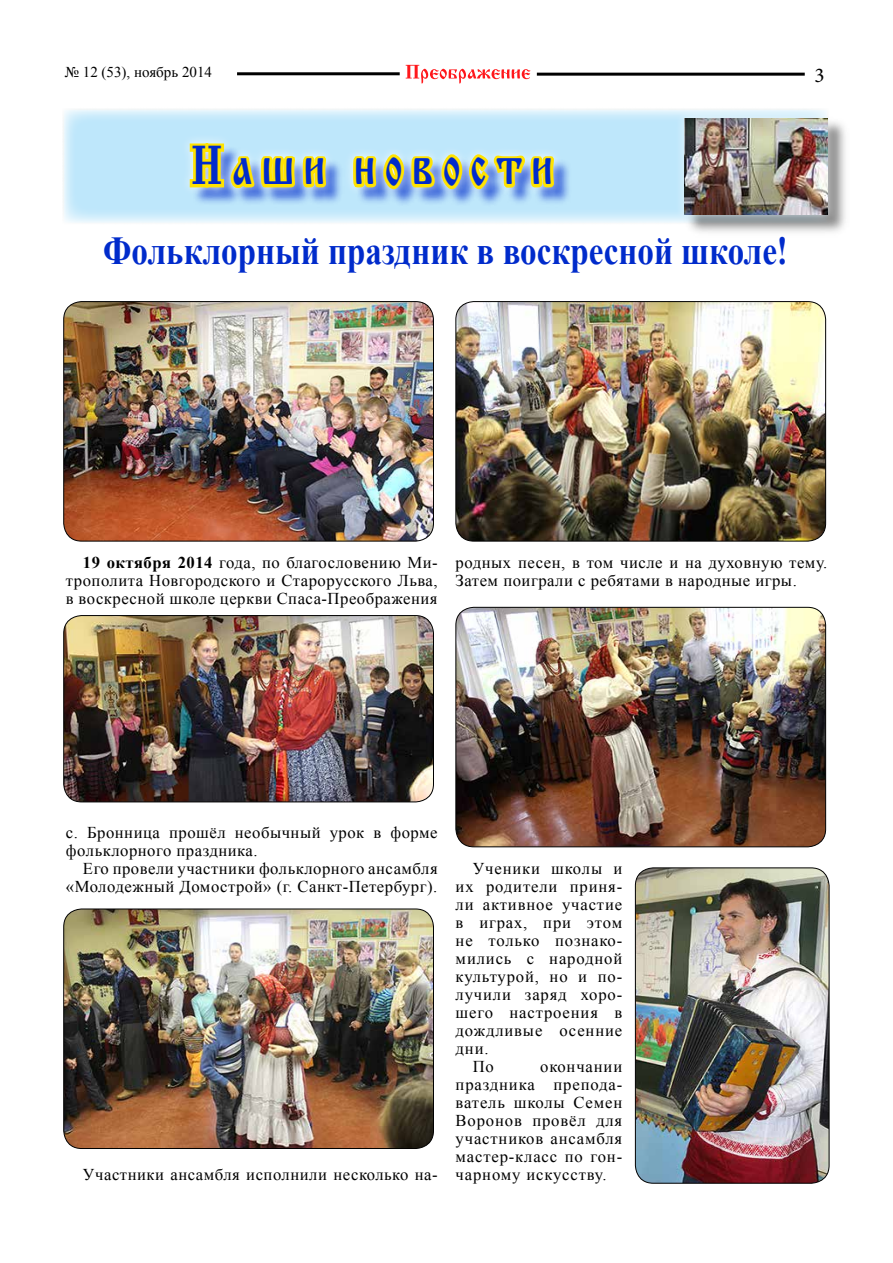
<style>
.page{position:relative;width:893px;height:1263px;background:#fff}
.page>*{position:absolute;margin:0;border:0;box-sizing:border-box;transform-origin:0 0}
.t1{font:57px "Cyrillic Old";letter-spacing:.22em;color:#002bcb;scale:.75 1}
.t2{font:700 39.6px "Times New Roman";color:#002bcb;scale:.83 1}
.t3{font:21px "Minion Pro";color:#000}
.t4{font:16.5px/18px "Times New Roman";letter-spacing:.03em;color:#000;text-align:justify}
.t5{font:16.5px "Times New Roman";letter-spacing:.05em;color:#000}
.t6{font:15px "Times New Roman";color:#000}
.s1{font-weight:700}
</style>
<div class="page">
<hr style="left:237px;top:72px;width:163px;height:3px;background:#000">
<hr style="left:537px;top:73px;width:268px;height:3px;background:#000">
<svg style="left:406px;top:65px;width:124px;height:18px"></svg>
<svg style="left:63px;top:109px;width:612px;height:114px;background:#c5e2de"></svg>
<div style="left:681px;top:114px;width:171px;height:126px;background:#000;opacity:.45"></div>
<div style="left:675px;top:108px;width:162px;height:117px;background:#fff;opacity:.75"></div>
<img style="left:685px;top:118px;width:142px;height:97px">
<img style="left:64px;top:615px;width:369px;height:187px">
<div style="left:63px;top:615px;width:371px;height:187px;border:1px solid #000;border-radius:18px"></div>
<img style="left:64px;top:302px;width:369px;height:239px">
<div style="left:63px;top:301px;width:371px;height:240px;border:1px solid #000;border-radius:18px"></div>
<img style="left:64px;top:909px;width:369px;height:239px">
<div style="left:63px;top:909px;width:371px;height:240px;border:1px solid #000;border-radius:18px"></div>
<img style="left:456px;top:302px;width:370px;height:239px">
<div style="left:455px;top:301px;width:371px;height:240px;border:1px solid #000;border-radius:18px"></div>
<img style="left:456px;top:607px;width:370px;height:240px">
<div style="left:455px;top:607px;width:371px;height:240px;border:1px solid #000;border-radius:18px"></div>
<img style="left:635px;top:868px;width:194px;height:315px">
<div style="left:635px;top:867px;width:194px;height:316px;border:1px solid #000;border-radius:18px"></div>
<p class="t6" style="left:65px;top:62px;width:149px">№ 12 (53), ноябрь 2014</p>
<p class="t3" style="left:815px;top:61px;width:12px">3</p>
<h1 class="t1" style="left:191px;top:135px;width:484px">Наши новости</h1>
<h2 class="t2" style="left:103px;top:224px;width:826px">Фольклорный праздник в воскресной школе!</h2>
<p class="t4" style="left:66px;top:553px;width:373px;text-indent:17px"><span class="s1">19 октября 2014</span> года, по благословению Ми&shy;трополита Новгородского и Старорусского Льва, в воскресной школе церкви Спаса-Преображения</p>
<p class="t4" style="left:456px;top:553px;width:373px">родных песен, в том числе и на духовную тему.<br>Затем поиграли с ребятами в народные игры.</p>
<p class="t4" style="left:66px;top:823px;width:373px">с. Бронница прошёл необычный урок в форме фольклорного праздника.</p>
<p class="t4" style="left:66px;top:859px;width:373px;text-align:right">Его провели участники фольклорного ансамбля «Молодежный Домострой» (г. Санкт-Петербург).</p>
<p class="t4" style="left:83px;top:1165px;width:356px">Участники ансамбля исполнили несколько на-</p>
<p class="t5" style="left:473px;top:857px;width:151px">Ученики школы и</p>
<p class="t5" style="left:456px;top:875px;width:168px">их родители приня-</p>
<p class="t5" style="left:456px;top:893px;width:168px">ли активное участие</p>
<p class="t5" style="left:456px;top:911px;width:168px">в играх, при этом</p>
<p class="t5" style="left:456px;top:929px;width:168px">не только познако-</p>
<p class="t5" style="left:456px;top:947px;width:168px">мились с народной</p>
<p class="t5" style="left:456px;top:965px;width:168px">культурой, но и по-</p>
<p class="t5" style="left:456px;top:983px;width:168px">лучили заряд хоро-</p>
<p class="t5" style="left:456px;top:1001px;width:168px">шего настроения в</p>
<p class="t5" style="left:456px;top:1019px;width:168px">дождливые осенние</p>
<p class="t4" style="left:456px;top:1039px;width:34px">дни.</p>
<p class="t4" style="left:473px;top:1057px;width:23px">По</p>
<p class="t4" style="left:456px;top:1057px;width:168px;text-indent:85px">окончании праздника препода&shy;ватель школы Семен Воронов провёл для участников ансамбля мастер-класс по гон&shy;чарному искусству.</p>
</div>
